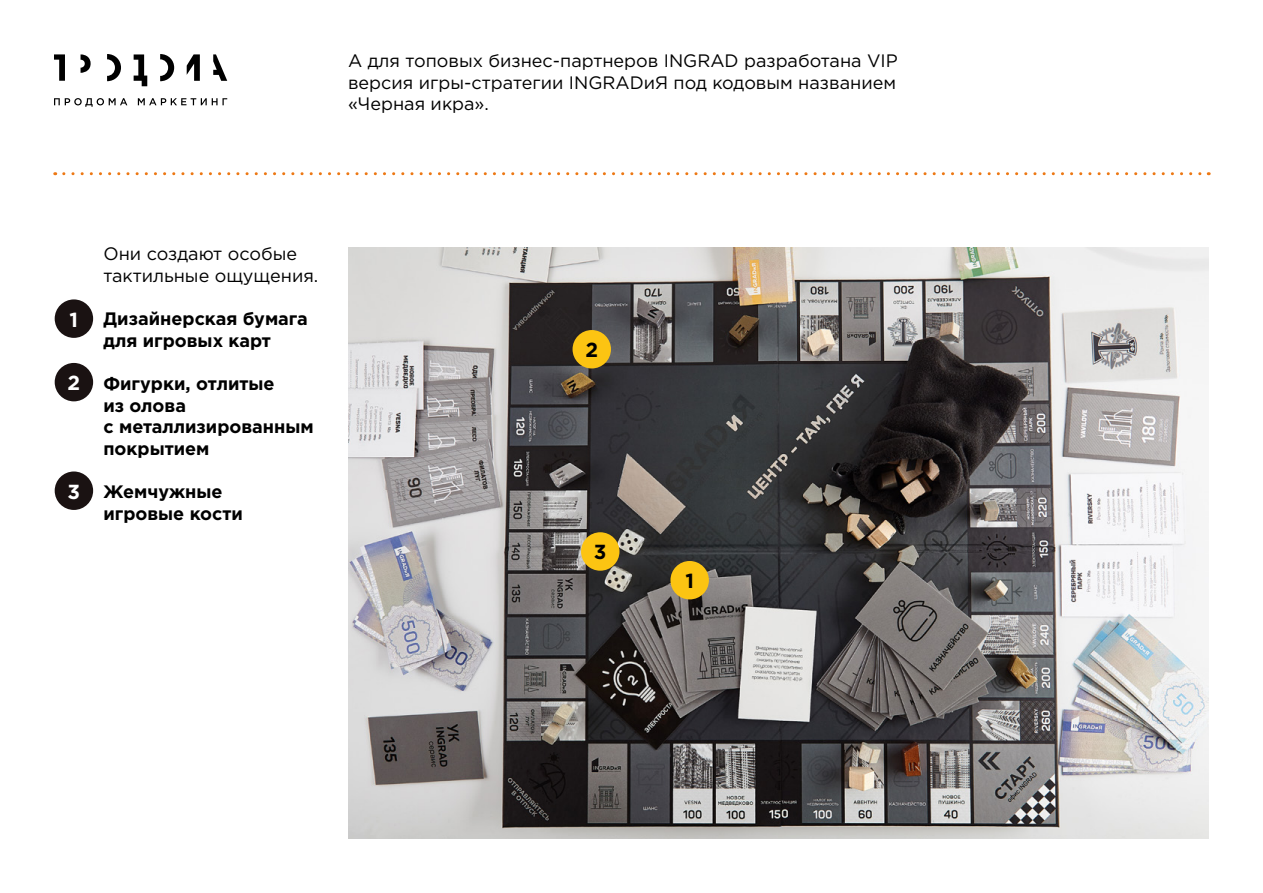
<style>
.page{position:relative;width:1263px;height:893px;background:#fff}
.page>*{position:absolute;margin:0;border:0;box-sizing:border-box;transform-origin:0 0}
.t1{font:700 20.4px "Gotham Pro";color:#000}
.t2{font:700 20.4px "Gotham Pro";color:#fff}
.t3{font:18px/21.6px "Gotham Pro";color:#000;text-align:justify}
.t4{font:700 18px/21.6px "Gotham Pro";color:#000}
</style>
<div class="page">
<svg style="left:213px;top:54px;width:14px;height:27px"></svg>
<svg style="left:187px;top:54px;width:13px;height:27px"></svg>
<svg style="left:160px;top:54px;width:14px;height:27px"></svg>
<svg style="left:134px;top:54px;width:13px;height:32px"></svg>
<svg style="left:107px;top:54px;width:14px;height:27px"></svg>
<svg style="left:81px;top:54px;width:10px;height:19px"></svg>
<svg style="left:54px;top:54px;width:11px;height:27px"></svg>
<svg style="left:54px;top:98px;width:73px;height:9px"></svg>
<svg style="left:138px;top:98px;width:89px;height:7px"></svg>
<img style="left:348px;top:247px;width:861px;height:592px">
<div style="left:670px;top:561px;width:39px;height:38px;background:#fcc412;border-radius:50%"></div>
<div style="left:572px;top:330px;width:39px;height:38px;background:#fcc412;border-radius:50%"></div>
<div style="left:581px;top:532px;width:38px;height:39px;background:#fcc412;border-radius:50%"></div>
<div style="left:55px;top:299px;width:38px;height:39px;background:#1a1212;border-radius:50%"></div>
<div style="left:55px;top:363px;width:38px;height:38px;background:#1a1212;border-radius:50%"></div>
<div style="left:55px;top:471px;width:38px;height:39px;background:#1a1212;border-radius:50%"></div>
<svg style="left:64px;top:172px;width:1145px;height:3px"></svg>
<p class="t3" style="left:348px;top:50px;width:551px">А для топовых бизнес-партнеров INGRAD разработана VIP версия игры-стратегии INGRADиЯ под кодовым названием «Черная икра».</p>
<p class="t2" style="left:70px;top:308px;width:10px">1</p>
<p class="t2" style="left:68px;top:371px;width:14px">2</p>
<p class="t2" style="left:68px;top:480px;width:14px">3</p>
<p class="t3" style="left:103px;top:243px;width:216px">Они создают особые тактильные ощущения.</p>
<p class="t4" style="left:103px;top:308px;width:206px">Дизайнерская бумага для игровых карт</p>
<p class="t4" style="left:103px;top:372px;width:212px">Фигурки, отлитые<br>из олова<br>с металлизированным покрытием</p>
<p class="t4" style="left:103px;top:480px;width:141px">Жемчужные игровые кости</p>
<p class="t1" style="left:585px;top:338px;width:14px">2</p>
<p class="t1" style="left:594px;top:540px;width:14px">3</p>
<p class="t1" style="left:685px;top:569px;width:10px">1</p>
</div>
